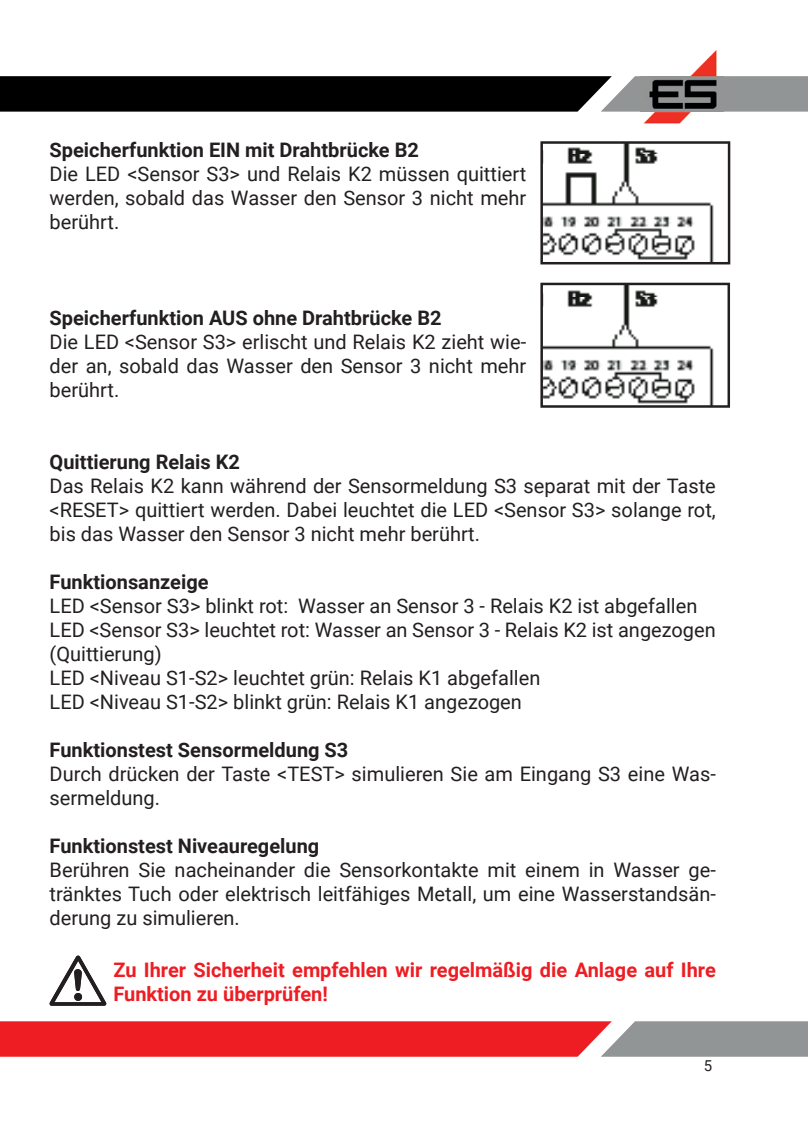
<style>
.page{position:relative;width:808px;height:1134px;background:#fff}
.page>*{position:absolute;margin:0;border:0;box-sizing:border-box;transform-origin:0 0}
.t1{font:20px/24px "Roboto";color:#231f20;text-align:justify}
.t2{font:700 20px "Roboto";color:#231f20}
.t3{font:700 20px/24px "Roboto";color:#ee1d23}
.t4{font:15px "Roboto";color:#231f20}
</style>
<div class="page">
<svg style="left:0;top:76px;width:808px;height:36px;background:#202121"></svg>
<img style="left:643px;top:50px;width:74px;height:74px">
<img style="left:641px;top:76px;width:82px;height:36px">
<svg style="left:0;top:1021px;width:808px;height:36px;background:#d94247"></svg>
<svg style="left:50px;top:956px;width:56px;height:50px"></svg>
<svg style="left:540px;top:283px;width:190px;height:125px"></svg>
<svg style="left:540px;top:141px;width:190px;height:123px"></svg>
<p class="t2" style="left:50px;top:136px;width:371px">Speicherfunktion EIN mit Drahtbrücke B2</p>
<p class="t1" style="left:50px;top:161px;width:478px">Die LED &lt;Sensor S3&gt; und Relais K2 müssen quittiert werden, sobald das Wasser den Sensor 3 nicht mehr berührt.</p>
<p class="t2" style="left:50px;top:304px;width:393px">Speicherfunktion AUS ohne Drahtbrücke B2</p>
<p class="t1" style="left:50px;top:329px;width:478px">Die LED &lt;Sensor S3&gt; erlischt und Relais K2 zieht wie&shy;der an, sobald das Wasser den Sensor 3 nicht mehr berührt.</p>
<p class="t2" style="left:50px;top:448px;width:192px">Quittierung Relais K2</p>
<p class="t1" style="left:50px;top:473px;width:668px">Das Relais K2 kann während der Sensormeldung S3 separat mit der Taste &lt;RESET&gt; quittiert werden. Dabei leuchtet die LED &lt;Sensor S3&gt; solange rot, bis das Wasser den Sensor 3 nicht mehr berührt.</p>
<p class="t2" style="left:50px;top:568px;width:160px">Funktionsanzeige</p>
<p class="t1" style="left:50px;top:593px;width:668px;text-align:left">LED &lt;Sensor S3&gt; blinkt rot: Wasser an Sensor 3 - Relais K2 ist abgefallen LED &lt;Sensor S3&gt; leuchtet rot: Wasser an Sensor 3 - Relais K2 ist angezogen (Quittierung)<br>LED &lt;Niveau S1-S2&gt; leuchtet grün: Relais K1 abgefallen<br>LED &lt;Niveau S1-S2&gt; blinkt grün: Relais K1 angezogen</p>
<p class="t2" style="left:50px;top:736px;width:300px">Funktionstest Sensormeldung S3</p>
<p class="t1" style="left:50px;top:761px;width:668px">Durch drücken der Taste &lt;TEST&gt; simulieren Sie am Eingang S3 eine Was&shy;sermeldung.</p>
<p class="t2" style="left:50px;top:832px;width:271px">Funktionstest Niveauregelung</p>
<p class="t1" style="left:50px;top:857px;width:668px">Berühren Sie nacheinander die Sensorkontakte mit einem in Wasser ge&shy;tränktes Tuch oder elektrisch leitfähiges Metall, um eine Wasserstandsän&shy;derung zu simulieren.</p>
<p class="t3" style="left:113px;top:957px;width:604px">Zu Ihrer Sicherheit empfehlen wir regelmäßig die Anlage auf Ihre<br>Funktion zu überprüfen!</p>
<p class="t4" style="left:704px;top:1055px;width:10px">5</p>
</div>
